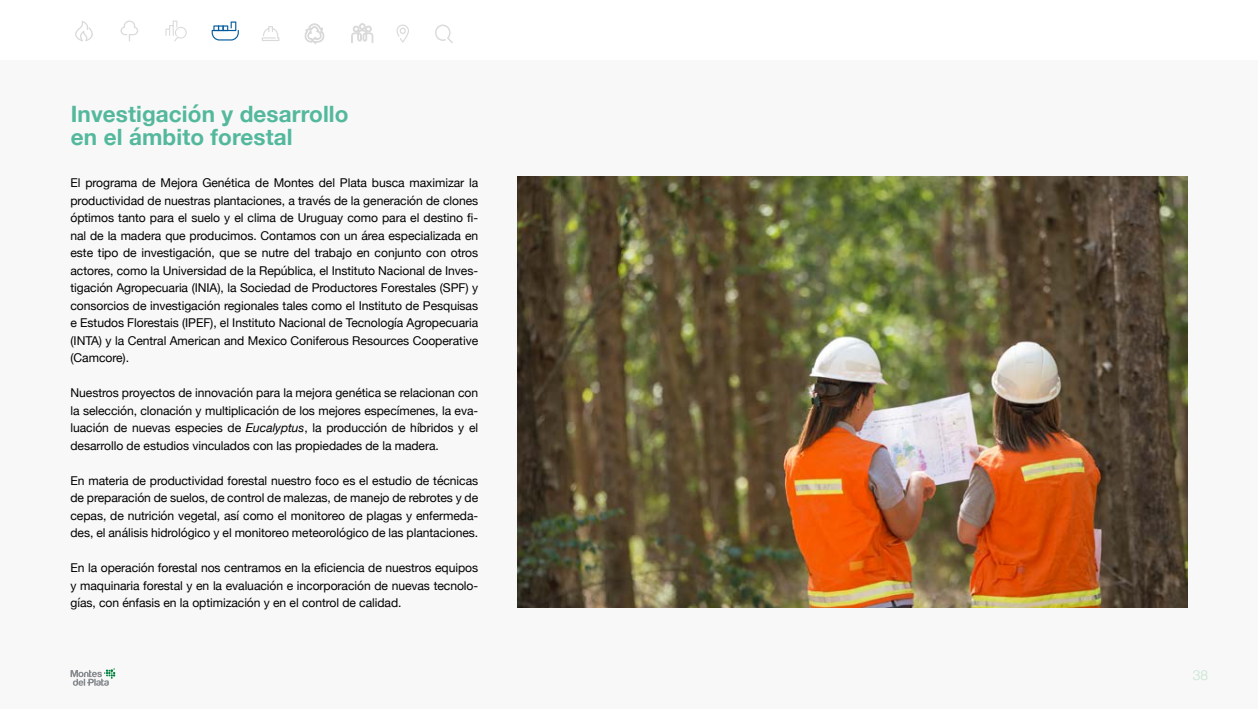
<style>
.page{position:relative;width:1258px;height:709px;background:#fff}
.page>*{position:absolute;margin:0;border:0;box-sizing:border-box;transform-origin:0 0}
.t1{font:700 22.5px/22.5px "Helvetica Neue";letter-spacing:.005em;color:#53b89c}
.t2{font:300 13.75px "Helvetica Neue";color:#c1e4cc}
.t3{font:12.12px/17.5px "Helvetica Neue";letter-spacing:-.005em;color:#000;text-align:justify}
.s1{font-style:italic}
</style>
<div class="page">
<div style="left:0;top:61px;width:1258px;height:648px;background:#f8f8f8"></div>
<svg style="left:71px;top:668px;width:44px;height:18px"></svg>
<svg style="left:121px;top:21px;width:17px;height:20px"></svg>
<svg style="left:165px;top:21px;width:22px;height:20px"></svg>
<svg style="left:212px;top:21px;width:27px;height:20px"></svg>
<img style="left:517px;top:176px;width:670px;height:432px">
<svg style="left:75px;top:21px;width:18px;height:20px"></svg>
<svg style="left:262px;top:26px;width:17px;height:15px"></svg>
<svg style="left:396px;top:25px;width:13px;height:18px"></svg>
<svg style="left:435px;top:25px;width:18px;height:18px"></svg>
<svg style="left:351px;top:23px;width:22px;height:20px"></svg>
<svg style="left:304px;top:23px;width:21px;height:21px"></svg>
<h1 class="t1" style="left:71px;top:104px;width:279px">Investigación y desarrollo en el ámbito forestal</h1>
<p class="t3" style="left:71px;top:175px;width:409px">El programa de Mejora Genética de Montes del Plata busca maximizar la productividad de nuestras plantaciones, a través de la generación de clones óptimos tanto para el suelo y el clima de Uruguay como para el destino fi&shy;nal de la madera que producimos. Contamos con un área especializada en este tipo de investigación, que se nutre del trabajo en conjunto con otros actores, como la Universidad de la República, el Instituto Nacional de Inves&shy;tigación Agropecuaria (INIA), la Sociedad de Productores Forestales (SPF) y consorcios de investigación regionales tales como el Instituto de Pesquisas e Estudos Florestais (IPEF), el Instituto Nacional de Tecnología Agropecuaria (INTA) y la Central American and Mexico Coniferous Resources Cooperative (Camcore).</p>
<p class="t3" style="left:71px;top:385px;width:409px">Nuestros proyectos de innovación para la mejora genética se relacionan con la selección, clonación y multiplicación de los mejores especímenes, la eva&shy;luación de nuevas especies de <span class="s1">Eucalyptus</span>, la producción de híbridos y el desarrollo de estudios vinculados con las propiedades de la madera.</p>
<p class="t3" style="left:71px;top:472px;width:409px">En materia de productividad forestal nuestro foco es el estudio de técnicas de preparación de suelos, de control de malezas, de manejo de rebrotes y de cepas, de nutrición vegetal, así como el monitoreo de plagas y enfermeda&shy;des, el análisis hidrológico y el monitoreo meteorológico de las plantaciones.</p>
<p class="t3" style="left:71px;top:560px;width:409px">En la operación forestal nos centramos en la eficiencia de nuestros equipos y maquinaria forestal y en la evaluación e incorporación de nuevas tecnolo&shy;gías, con énfasis en la optimización y en el control de calidad.</p>
<p class="t2" style="left:1193px;top:664px;width:17px">38</p>
</div>
